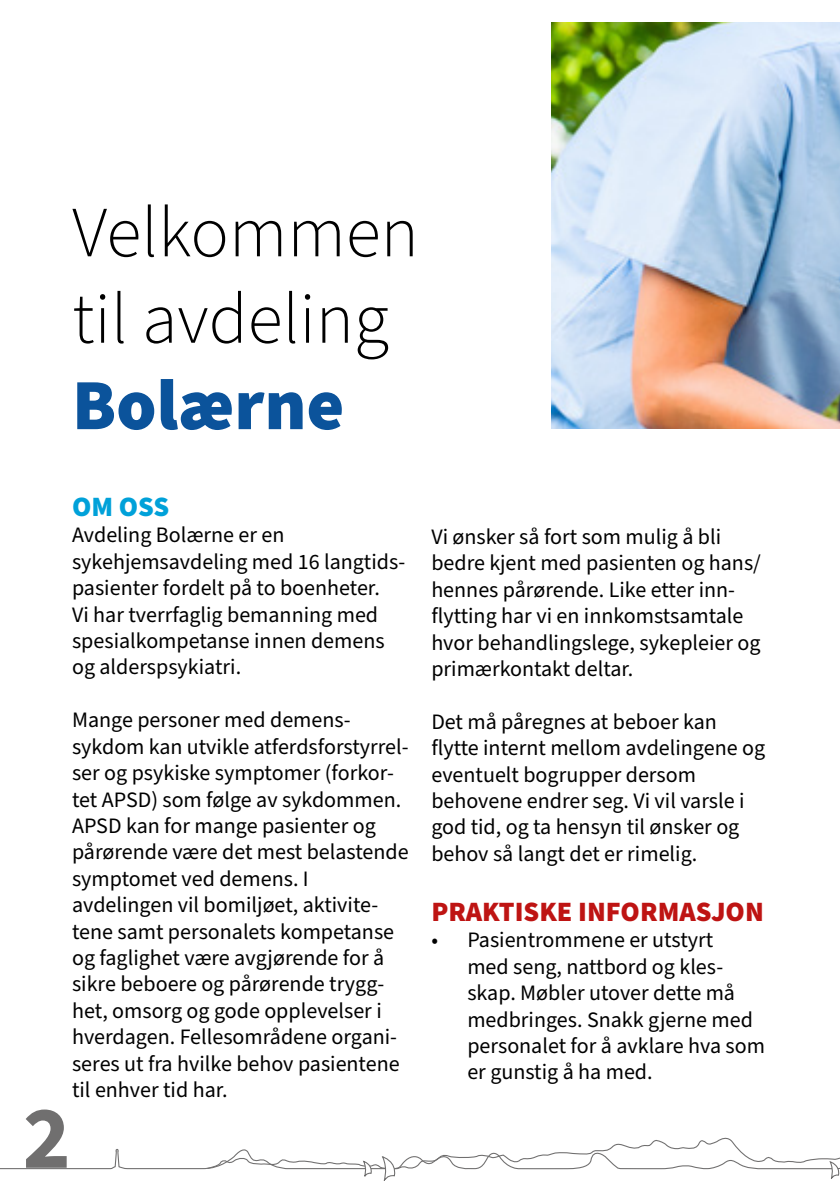
<style>
.page{position:relative;width:840px;height:1191px;background:#fff}
.page>*{position:absolute;margin:0;border:0;box-sizing:border-box;transform-origin:0 0}
.t1{font:700 90px "Source Sans Pro";color:#706f6f}
.t2{font:300 72px "Source Sans Pro";color:#000}
.t3{font:900 72px "Source Sans Pro";color:#0b539b}
.t4{font:900 28px "Source Sans Pro";color:#be1413}
.t5{font:900 28px "Source Sans Pro";color:#00a1d9}
.t6{font:22px/26.4px "Source Sans Pro";color:#000}
</style>
<div class="page">
<svg style="left:0;top:1137px;width:839px;height:43px"></svg>
<img style="left:551px;top:23px;width:288px;height:405px">
<p class="t2" style="left:72px;top:184px;width:348px">Velkommen</p>
<p class="t2" style="left:72px;top:271px;width:318px">til avdeling</p>
<p class="t3" style="left:72px;top:355px;width:274px">Bolærne</p>
<p class="t5" style="left:72px;top:487px;width:99px">OM OSS</p>
<p class="t6" style="left:72px;top:522px;width:214px">Avdeling Bolærne er en</p>
<p class="t6" style="left:72px;top:549px;width:334px">sykehjemsavdeling med 16 langtids-</p>
<p class="t6" style="left:72px;top:575px;width:314px">pasienter fordelt på to boenheter.<br>Vi har tverrfaglig bemanning med spesialkompetanse innen demens og alderspsykiatri.</p>
<p class="t6" style="left:72px;top:707px;width:280px">Mange personer med demens-</p>
<p class="t6" style="left:72px;top:734px;width:338px">sykdom kan utvikle atferdsforstyrrel&shy;ser og psykiske symptomer (forkor&shy;tet APSD) som følge av sykdommen.<br>APSD kan for mange pasienter og pårørende være det mest belastende symptomet ved demens. I</p>
<p class="t6" style="left:72px;top:892px;width:329px">avdelingen vil bomiljøet, aktivite&shy;tene samt personalets kompetanse og faglighet være avgjørende for å sikre beboere og pårørende trygg&shy;het, omsorg og gode opplevelser i hverdagen. Fellesområdene organi&shy;seres ut fra hvilke behov pasientene til enhver tid har.</p>
<h1 class="t1" style="left:23px;top:1076px;width:49px">2</h1>
<p class="t6" style="left:431px;top:524px;width:331px">Vi ønsker så fort som mulig å bli bedre kjent med pasienten og hans/ hennes pårørende. Like etter inn&shy;flytting har vi en innkomstsamtale hvor behandlingslege, sykepleier og primærkontakt deltar.</p>
<p class="t6" style="left:431px;top:709px;width:335px">Det må påregnes at beboer kan flytte internt mellom avdelingene og eventuelt bogrupper dersom</p>
<p class="t6" style="left:431px;top:788px;width:314px">behovene endrer seg. Vi vil varsle i god tid, og ta hensyn til ønsker og behov så langt det er rimelig.</p>
<p class="t4" style="left:431px;top:892px;width:334px">PRAKTISKE INFORMASJON</p>
<p class="t6" style="left:467px;top:927px;width:299px;text-indent:-36px">• Pasientrommene er utstyrt<br>med seng, nattbord og kles&shy;skap. Møbler utover dette må medbringes. Snakk gjerne med personalet for å avklare hva som er gunstig å ha med.</p>
</div>
